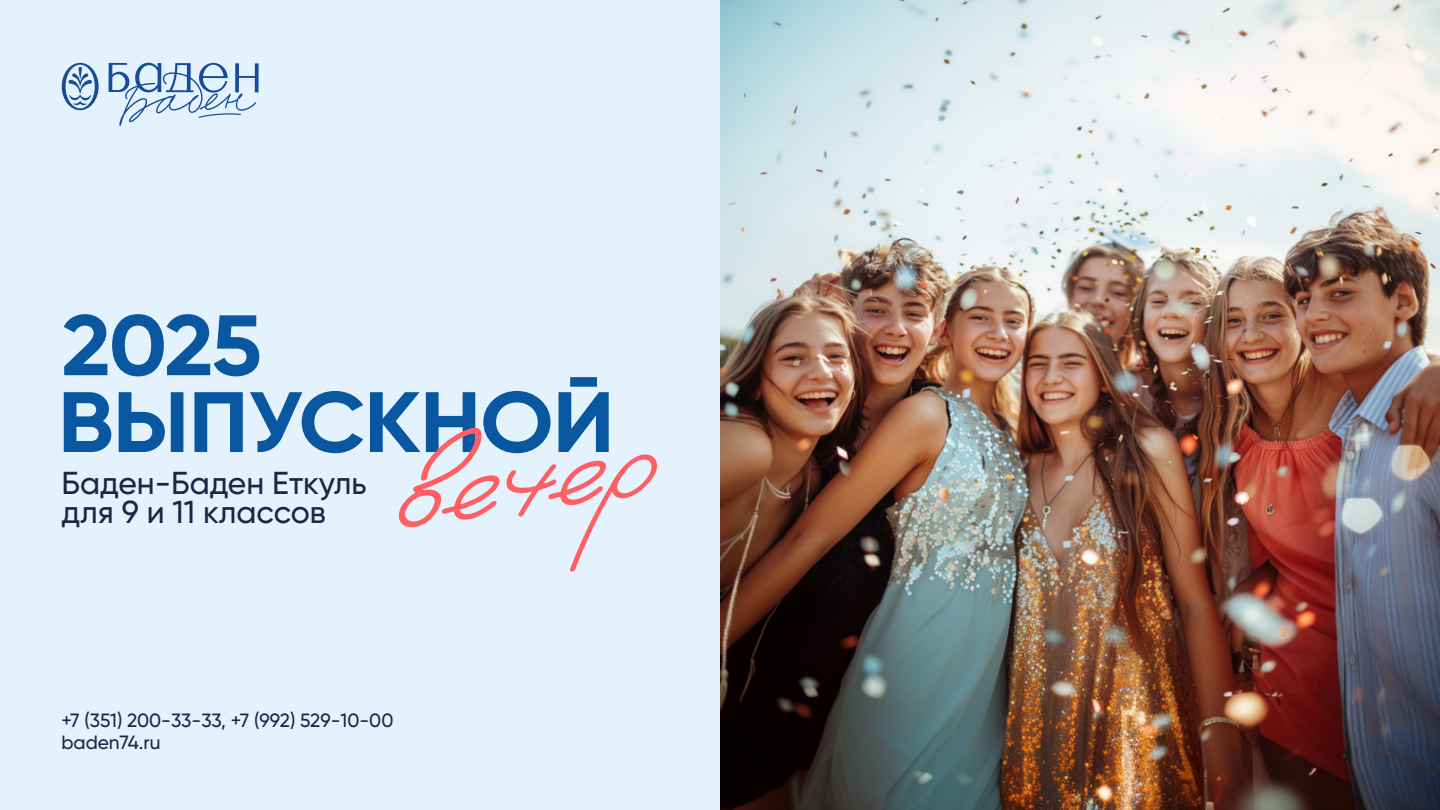
<style>
.page{position:relative;width:1440px;height:810px;background:#fff}
.page>*{position:absolute;margin:0;border:0;box-sizing:border-box;transform-origin:0 0}
.t1{font:italic 199.12px "Vasek";color:#ff5e62;scale:1.13 1}
.t2{font:700 85.5px "Gilroy";letter-spacing:-.01em;color:#0857a0;scale:1.08 1}
.t3{font:500 31.72px/29.2px "Gilroy";color:#1d2546}
.t4{font:500 19.2px/21.8px "Gilroy";letter-spacing:-.005em;color:#1d2546}
</style>
<div class="page">
<div style="left:0;top:0;width:720px;height:810px;background:#e3f2fc"></div>
<img style="left:720px;top:0;width:720px;height:810px">
<svg style="left:62px;top:63px;width:37px;height:47px"></svg>
<svg style="left:109px;top:63px;width:150px;height:63px"></svg>
<h2 class="t2" style="left:62px;top:292px;width:187px">2025</h2>
<h2 class="t2" style="left:58px;top:369px;width:517px">ВЫПУСКНОЙ</h2>
<h1 class="t1" style="left:359px;top:398px;width:234px;rotate:-8deg">вечер</h1>
<h3 class="t3" style="left:62px;top:468px;width:307px">Баден-Баден Еткуль для 9 и 11 классов</h3>
<p class="t4" style="left:61px;top:709px;width:334px">+7 (351) 200-33-33, +7 (992) 529-10-00 baden74.ru</p>
</div>
